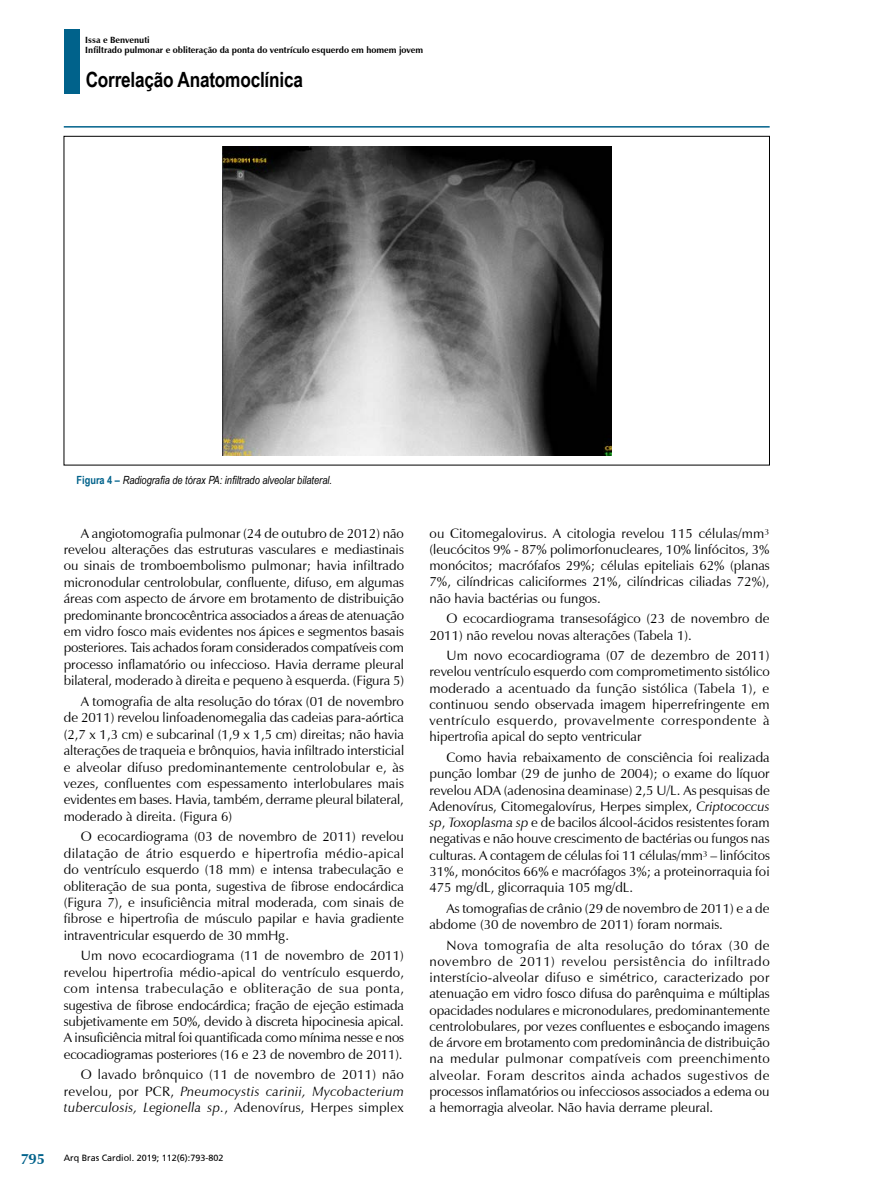
<style>
.page{position:relative;width:893px;height:1191px;background:#fff}
.page>*{position:absolute;margin:0;border:0;box-sizing:border-box;transform-origin:0 0}
.t1{font:700 21px "Arial Narrow";letter-spacing:-.01em;color:#000}
.t2{font:700 15px "Zapf Humanist 601 BT";color:#00628b}
.t3{font:13.5px/16.4px "Zapf Humanist 601 BT";color:#000;text-align:justify}
.t4{font:italic 11.25px "Arial Narrow";color:#000}
.t5{font:700 9px/10.8px "Zapf Humanist 601 BT";color:#000}
.t6{font:9px "Frutiger";color:#000}
.s1{font-weight:700;font-style:normal;color:#00628b}
.s2{font-style:italic}
</style>
<div class="page">
<hr style="left:64px;top:126px;width:706px;height:2px;background:#00628b">
<div style="left:64px;top:29px;width:16px;height:65px;background:#00628b"></div>
<img style="left:222px;top:146px;width:389px;height:309px">
<p class="t5" style="left:85px;top:34px;width:339px">Issa e Benvenuti<br>Infiltrado pulmonar e obliteração da ponta do ventrículo esquerdo em homem jovem</p>
<h1 class="t1" style="left:86px;top:64px;width:219px">Correlação Anatomoclínica</h1>
<p class="t2" style="left:20px;top:1149px;width:26px">795</p>
<p class="t4" style="left:77px;top:472px;width:257px"><span class="s1">Figura 4 –</span> Radiografia de tórax PA: infiltrado alveolar bilateral.</p>
<p class="t3" style="left:64px;top:525px;width:342px;text-indent:17px">A angiotomografia pulmonar (24 de outubro de 2012) não revelou alterações das estruturas vasculares e mediastinais ou sinais de tromboembolismo pulmonar; havia infiltrado micronodular centrolobular, confluente, difuso, em algumas áreas com aspecto de árvore em brotamento de distribuição predominante broncocêntrica associados a áreas de atenuação em vidro fosco mais evidentes nos ápices e segmentos basais posteriores. Tais achados foram considerados compatíveis com processo inflamatório ou infeccioso. Havia derrame pleural bilateral, moderado à direita e pequeno à esquerda. (Figura 5)</p>
<p class="t3" style="left:64px;top:693px;width:342px;text-indent:17px">A tomografia de alta resolução do tórax (01 de novembro de 2011) revelou linfoadenomegalia das cadeias para-aórtica (2,7 x 1,3 cm) e subcarinal (1,9 x 1,5 cm) direitas; não havia alterações de traqueia e brônquios, havia infiltrado intersticial e alveolar difuso predominantemente centrolobular e, às vezes, confluentes com espessamento interlobulares mais evidentes em bases. Havia, também, derrame pleural bilateral, moderado à direita. (Figura 6)</p>
<p class="t3" style="left:64px;top:828px;width:342px;text-indent:17px">O ecocardiograma (03 de novembro de 2011) revelou dilatação de átrio esquerdo e hipertrofia médio-apical do ventrículo esquerdo (18 mm) e intensa trabeculação e obliteração de sua ponta, sugestiva de fibrose endocárdica (Figura 7), e insuficiência mitral moderada, com sinais de fibrose e hipertrofia de músculo papilar e havia gradiente intraventricular esquerdo de 30 mmHg.</p>
<p class="t3" style="left:64px;top:947px;width:342px;text-indent:17px">Um novo ecocardiograma (11 de novembro de 2011) revelou hipertrofia médio-apical do ventrículo esquerdo, com intensa trabeculação e obliteração de sua ponta, sugestiva de fibrose endocárdica; fração de ejeção estimada subjetivamente em 50%, devido à discreta hipocinesia apical.<br>A insuficiência mitral foi quantificada como mínima nesse e nos ecocadiogramas posteriores (16 e 23 de novembro de 2011).</p>
<p class="t3" style="left:64px;top:1066px;width:342px;text-indent:17px">O lavado brônquico (11 de novembro de 2011) não revelou, por PCR, <span class="s2">Pneumocystis carinii, Mycobacterium tuberculosis, Legionella sp.</span>, Adenovírus, Herpes simplex</p>
<p class="t6" style="left:64px;top:1153px;width:161px">Arq Bras Cardiol. 2019; 112(6):793-802</p>
<p class="t3" style="left:429px;top:525px;width:342px">ou Citomegalovirus. A citologia revelou 115 células/mm³ (leucócitos 9% - 87% polimorfonucleares, 10% linfócitos, 3% monócitos; macrófafos 29%; células epiteliais 62% (planas 7%, cilíndricas caliciformes 21%, cilíndricas ciliadas 72%), não havia bactérias ou fungos.</p>
<p class="t3" style="left:429px;top:610px;width:342px;text-indent:17px">O ecocardiograma transesofágico (23 de novembro de<br>2011) não revelou novas alterações (Tabela 1).</p>
<p class="t3" style="left:429px;top:647px;width:342px;text-indent:17px">Um novo ecocardiograma (07 de dezembro de 2011) revelou ventrículo esquerdo com comprometimento sistólico moderado a acentuado da função sistólica (Tabela 1), e continuou sendo observada imagem hiperrefringente em ventrículo esquerdo, provavelmente correspondente à hipertrofia apical do septo ventricular</p>
<p class="t3" style="left:429px;top:749px;width:342px;text-indent:17px">Como havia rebaixamento de consciência foi realizada punção lombar (29 de junho de 2004); o exame do líquor revelou ADA (adenosina deaminase) 2,5 U/L. As pesquisas de Adenovírus, Citomegalovírus, Herpes simplex, <span class="s2">Criptococcus sp</span>, <span class="s2">Toxoplasma sp</span> e de bacilos álcool-ácidos resistentes foram negativas e não houve crescimento de bactérias ou fungos nas culturas. A contagem de células foi 11 células/mm³ – linfócitos 31%, monócitos 66% e macrófagos 3%; a proteinorraquia foi 475 mg/dL, glicorraquia 105 mg/dL.</p>
<p class="t3" style="left:429px;top:900px;width:342px;text-indent:17px">As tomografias de crânio (29 de novembro de 2011) e a de abdome (30 de novembro de 2011) foram normais.</p>
<p class="t3" style="left:429px;top:936px;width:342px;text-indent:17px">Nova tomografia de alta resolução do tórax (30 de novembro de 2011) revelou persistência do infiltrado interstício-alveolar difuso e simétrico, caracterizado por atenuação em vidro fosco difusa do parênquima e múltiplas opacidades nodulares e micronodulares, predominantemente centrolobulares, por vezes confluentes e esboçando imagens de árvore em brotamento com predominância de distribuição na medular pulmonar compatíveis com preenchimento alveolar. Foram descritos ainda achados sugestivos de processos inflamatórios ou infecciosos associados a edema ou a hemorragia alveolar. Não havia derrame pleural.</p>
</div>
